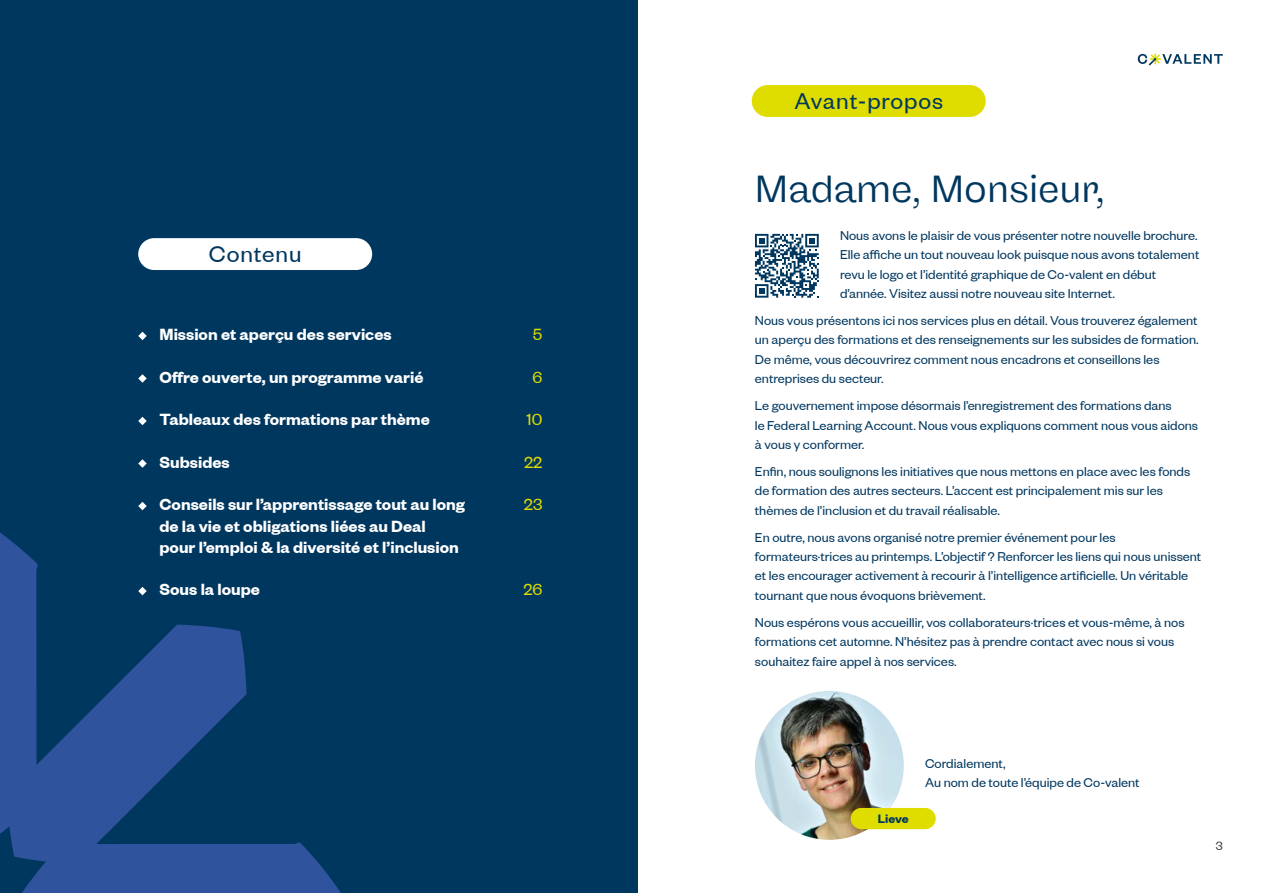
<style>
.page{position:relative;width:1276px;height:893px;background:#fff}
.page>*{position:absolute;margin:0;border:0;box-sizing:border-box;transform-origin:0 0}
.t1{font:37.5px "Covalent Geist";color:#00375f}
.t2{font:25.35px "Co valent Grotesk Regular";letter-spacing:.035em;color:#00375f}
.t3{font:18px/21.3px "Co valent Grotesk Semibold";color:#fff}
.t4{font:18px "Co valent Grotesk Regular";color:#dfdc00}
.t5{font:14.25px/19.2px "Co valent Grotesk Regular";color:#00375f}
.t6{font:13.5px "Co valent Grotesk Semibold";letter-spacing:-.005em;color:#00375f}
.t7{font:13.5px "Co valent Grotesk Regular";color:#3e3d40}
</style>
<div class="page">
<svg style="left:1137px;top:54px;width:85px;height:12px"></svg>
<div style="left:752px;top:85px;width:233px;height:32px;background:#dfdc00;border-radius:16px"></div>
<img style="left:755px;top:691px;width:149px;height:149px;border-radius:74px">
<div style="left:0;top:0;width:638px;height:893px;background:#00375f"></div>
<svg style="left:0;top:533px;width:341px;height:360px"></svg>
<svg style="left:138px;top:332px;width:9px;height:8px"></svg>
<svg style="left:138px;top:374px;width:9px;height:9px"></svg>
<svg style="left:138px;top:417px;width:9px;height:8px"></svg>
<svg style="left:138px;top:459px;width:9px;height:9px"></svg>
<svg style="left:138px;top:502px;width:9px;height:8px"></svg>
<svg style="left:138px;top:587px;width:9px;height:8px"></svg>
<div style="left:850px;top:808px;width:85px;height:21px;background:#dfdc00;border-radius:11px"></div>
<div style="left:138px;top:238px;width:234px;height:32px;background:#fff;border-radius:16px"></div>
<svg style="left:755px;top:234px;width:64px;height:64px"></svg>
<h2 class="t2" style="left:209px;top:238px;width:94px">Contenu</h2>
<p class="t3" style="left:159px;top:323px;width:234px">Mission et aperçu des services</p>
<p class="t4" style="left:533px;top:323px;width:11px">5</p>
<p class="t3" style="left:159px;top:365px;width:265px">Offre ouverte, un programme varié</p>
<p class="t4" style="left:532px;top:366px;width:11px">6</p>
<p class="t3" style="left:159px;top:408px;width:272px">Tableaux des formations par thème</p>
<p class="t4" style="left:526px;top:408px;width:17px">10</p>
<p class="t3" style="left:159px;top:450px;width:72px">Subsides</p>
<p class="t4" style="left:524px;top:451px;width:20px">22</p>
<p class="t3" style="left:159px;top:493px;width:307px">Conseils sur l’apprentissage tout au long</p>
<p class="t4" style="left:524px;top:493px;width:20px">23</p>
<p class="t3" style="left:159px;top:514px;width:301px">de la vie et obligations liées au Deal pour l’emploi &amp; la diversité et l’inclusion</p>
<p class="t3" style="left:159px;top:578px;width:102px">Sous la loupe</p>
<p class="t4" style="left:523px;top:579px;width:20px">26</p>
<h2 class="t2" style="left:794px;top:85px;width:150px">Avant-propos</h2>
<h1 class="t1" style="left:755px;top:167px;width:352px">Madame, Monsieur,</h1>
<p class="t5" style="left:840px;top:225px;width:361px">Nous avons le plaisir de vous présenter notre nouvelle brochure.<br>Elle affiche un tout nouveau look puisque nous avons totalement revu le logo et l’identité graphique de Co-valent en début d’année. Visitez aussi notre nouveau site Internet.</p>
<p class="t5" style="left:755px;top:310px;width:445px">Nous vous présentons ici nos services plus en détail. Vous trouverez également un aperçu des formations et des renseignements sur les subsides de formation.<br>De même, vous découvrirez comment nous encadrons et conseillons les entreprises du secteur.</p>
<p class="t5" style="left:755px;top:395px;width:445px">Le gouvernement impose désormais l’enregistrement des formations dans<br>le Federal Learning Account. Nous vous expliquons comment nous vous aidons à vous y conformer.</p>
<p class="t5" style="left:755px;top:461px;width:437px">Enfin, nous soulignons les initiatives que nous mettons en place avec les fonds de formation des autres secteurs. L’accent est principalement mis sur les thèmes de l’inclusion et du travail réalisable.</p>
<p class="t5" style="left:755px;top:527px;width:448px">En outre, nous avons organisé notre premier événement pour les formateurs·trices au printemps. L’objectif ? Renforcer les liens qui nous unissent et les encourager activement à recourir à l’intelligence artificielle. Un véritable tournant que nous évoquons brièvement.</p>
<p class="t5" style="left:755px;top:612px;width:431px">Nous espérons vous accueillir, vos collaborateurs·trices et vous-même, à nos formations cet automne. N’hésitez pas à prendre contact avec nous si vous souhaitez faire appel à nos services.</p>
<p class="t6" style="left:877px;top:810px;width:32px">Lieve</p>
<p class="t5" style="left:925px;top:753px;width:216px">Cordialement,<br>Au nom de toute l’équipe de Co-valent</p>
<p class="t7" style="left:1215px;top:838px;width:8px">3</p>
</div>
